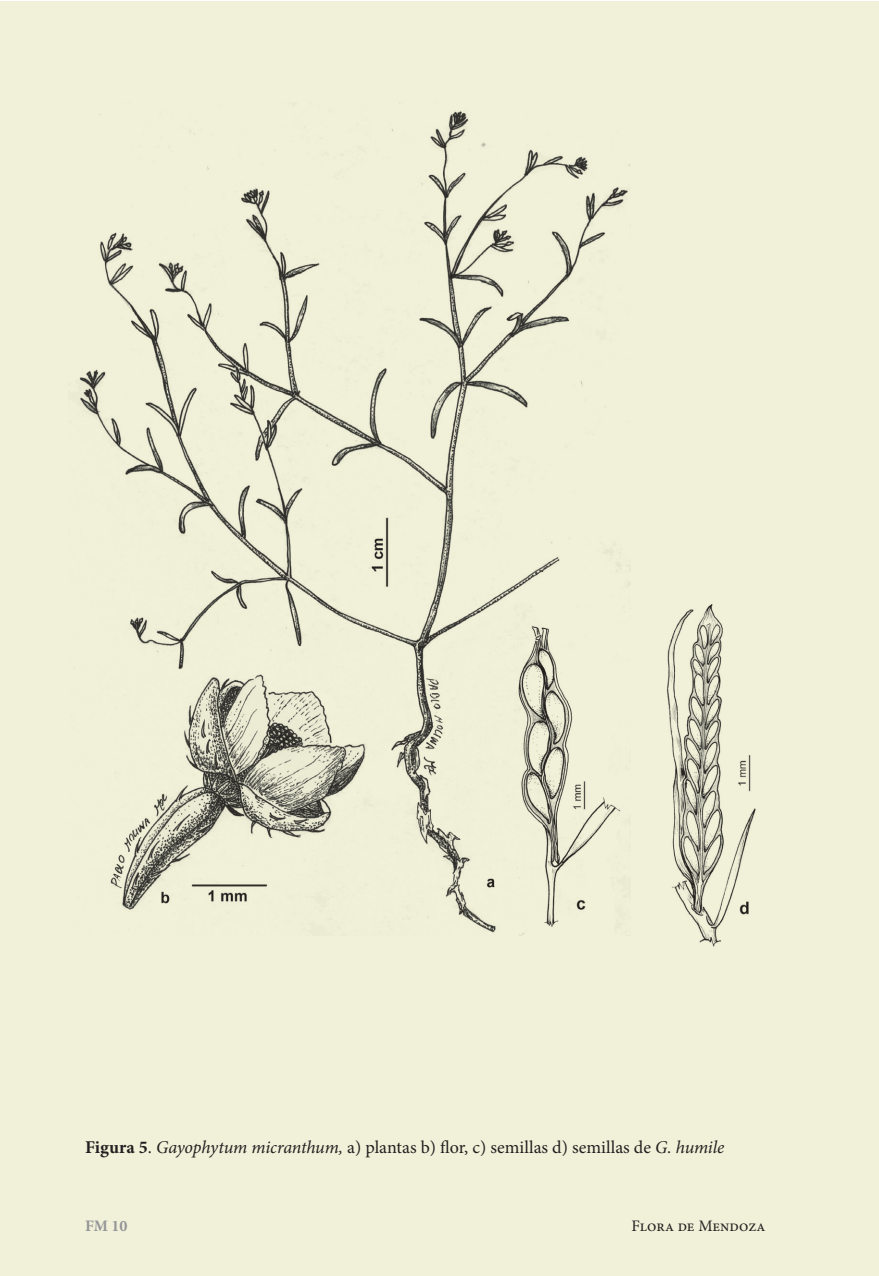
<style>
.page{position:relative;width:879px;height:1276px;background:#fff}
.page>*{position:absolute;margin:0;border:0;box-sizing:border-box;transform-origin:0 0}
.Tabla_y_Fig__epígraf{font:18px "Minion Pro";color:#231f20}
.t1{font:16px "Minion Pro";color:#231f20}
.t2{font:700 16px "Minion Pro";color:#939598}
.s1{font-weight:700}
.s2{font-style:italic}
</style>
<div class="page">
<div style="left:0;top:1px;width:879px;height:1275px;background:#f1f0d8"></div>
<img style="left:74px;top:111px;width:556px;height:813px">
<img style="left:474px;top:591px;width:282px;height:356px">
<p class="Tabla_y_Fig__epígraf" style="left:85px;top:1135px;width:641px"><span class="s1">Figura 5</span>. <span class="s2">Gayophytum micranthum,</span> a) plantas b) flor, c) semillas d) semillas de <span class="s2">G. humile</span></p>
<p class="t2" style="left:85px;top:1214px;width:44px">FM 10</p>
<p class="t1" style="left:631px;top:1215px;width:135px">Flora de Mendoza</p>
</div>
